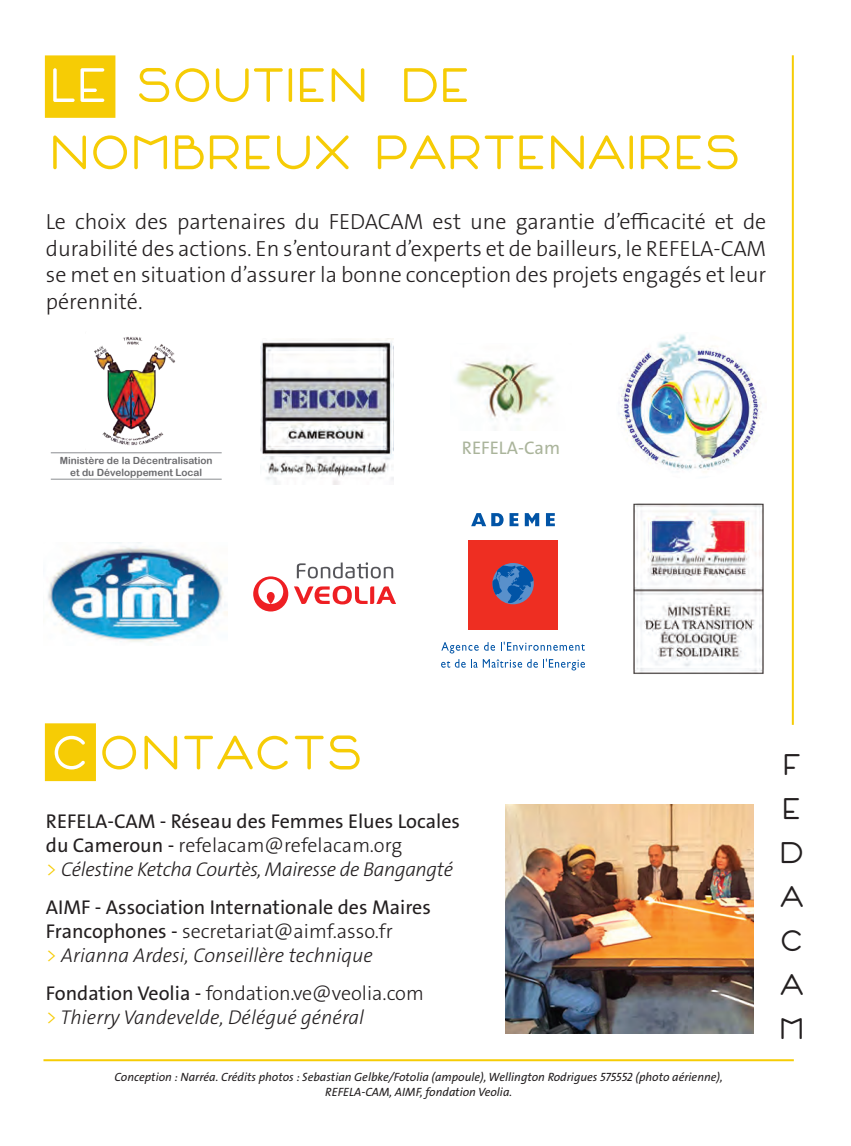
<style>
.page{position:relative;width:851px;height:1146px;background:#fff}
.page>*{position:absolute;margin:0;border:0;box-sizing:border-box;transform-origin:0 0}
.t1{font:700 56px/67.2px "Mudgil";letter-spacing:-.02em;color:#f6cc05}
.t2{font:700 56px "Mudgil";color:#f6cc05}
.t3{font:700 34.8px/44px "Mudgil";color:#231f20;text-align:justify}
.t4{font:22px/26.4px "The Sans Veolia W3 Lig";color:#231f20;text-align:justify}
.t5{font:20px "The Sans Veolia W3 Lig";color:#231f20}
.t6{font:20px "The Sans Veolia W5 Pla";color:#231f20}
.t7{font:20px "The Sans Veolia W3 Lig It";color:#231f20}
.t8{font:20px "The Sans Veolia W3 Lig It";letter-spacing:-.02em;color:#231f20}
.t9{font:18.4px "The Sans Veolia W5 Pla";color:#aab49b}
.t10{font:12px/14.4px "The Sans Veolia W5 Pla It";color:#231f20;text-align:center}
.t11{font:10px/12px "Arial Rounded MT Bold";color:#6b6b6e;text-align:center}
.s1{color:#fff}
.s2{font-family:"The Sans Veolia W5 Pla"}
.s3{font-family:"The Sans Veolia W3 Lig";color:#f6cc05}
</style>
<div class="page">
<div style="left:45px;top:55px;width:70px;height:63px;background:#f6cc05;border:2px solid #f6cc05"></div>
<img style="left:260px;top:339px;width:133px;height:145px">
<img style="left:456px;top:359px;width:98px;height:61px">
<img style="left:633px;top:503px;width:131px;height:171px">
<div style="left:45px;top:723px;width:51px;height:58px;background:#f6cc05"></div>
<hr style="left:43px;top:1058px;width:750px;height:2px;background:#f6cc05">
<hr style="left:791px;top:55px;width:2px;height:669px;background:#f6cc05">
<img style="left:505px;top:804px;width:248px;height:229px">
<img style="left:94px;top:337px;width:82px;height:108px">
<hr style="left:51px;top:452px;width:171px;height:1px;background:#8b8d90">
<hr style="left:51px;top:479px;width:171px;height:1px;background:#8b8d90">
<img style="left:620px;top:334px;width:142px;height:138px">
<svg style="left:253px;top:576px;width:35px;height:35px"></svg>
<svg style="left:294px;top:585px;width:102px;height:19px"></svg>
<svg style="left:297px;top:562px;width:96px;height:16px"></svg>
<svg style="left:441px;top:513px;width:144px;height:158px"></svg>
<img style="left:48px;top:542px;width:179px;height:100px">
<h1 class="t1" style="left:49px;top:50px;width:693px"><span class="s1">LE</span> SOUTIEN DE<br>NOMBREUX PARTENAIRES</h1>
<p class="t4" style="left:46px;top:209px;width:721px">Le choix des partenaires du FEDACAM est une garantie d’efficacité et de durabilité des actions. En s’entourant d’experts et de bailleurs, le REFELA‑CAM se met en situation d’assurer la bonne conception des projets engagés et leur pérennité.</p>
<p class="t11" style="left:60px;top:454px;width:154px">Ministère de la Décentralisation et du Développement Local</p>
<p class="t9" style="left:461px;top:436px;width:100px">REFELA-Cam</p>
<h1 class="t2" style="left:52px;top:722px;width:313px"><span class="s1">C</span> ONTACTS</h1>
<p class="t6" style="left:46px;top:807px;width:415px">REFELA-CAM - Réseau des Femmes Elues Locales</p>
<p class="t5" style="left:46px;top:831px;width:358px"><span class="s2">du Cameroun -</span> refelacam@refelacam.org</p>
<p class="t8" style="left:46px;top:855px;width:408px"><span class="s3">&gt;</span> Célestine Ketcha Courtès, Mairesse de Bangangté</p>
<p class="t6" style="left:46px;top:893px;width:386px">AIMF - Association Internationale des Maires</p>
<p class="t5" style="left:46px;top:917px;width:348px"><span class="s2">Francophones -</span> secretariat@aimf.asso.fr</p>
<p class="t7" style="left:46px;top:941px;width:328px"><span class="s3">&gt;</span> Arianna Ardesi, Conseillère technique</p>
<p class="t5" style="left:46px;top:979px;width:379px"><span class="s2">Fondation Veolia -</span> fondation.ve@veolia.com</p>
<p class="t7" style="left:46px;top:1003px;width:320px"><span class="s3">&gt;</span> Thierry Vandevelde, Délégué général</p>
<p class="t10" style="left:114px;top:1070px;width:609px">Conception : Narréa. Crédits photos : Sebastian Gelbke/Fotolia (ampoule), Wellington Rodrigues 575552 (photo aérienne),<br>REFELA-CAM, AIMF, fondation Veolia.</p>
<h2 class="t3" style="left:778px;top:741px;width:27px">F E D A C A M</h2>
</div>
